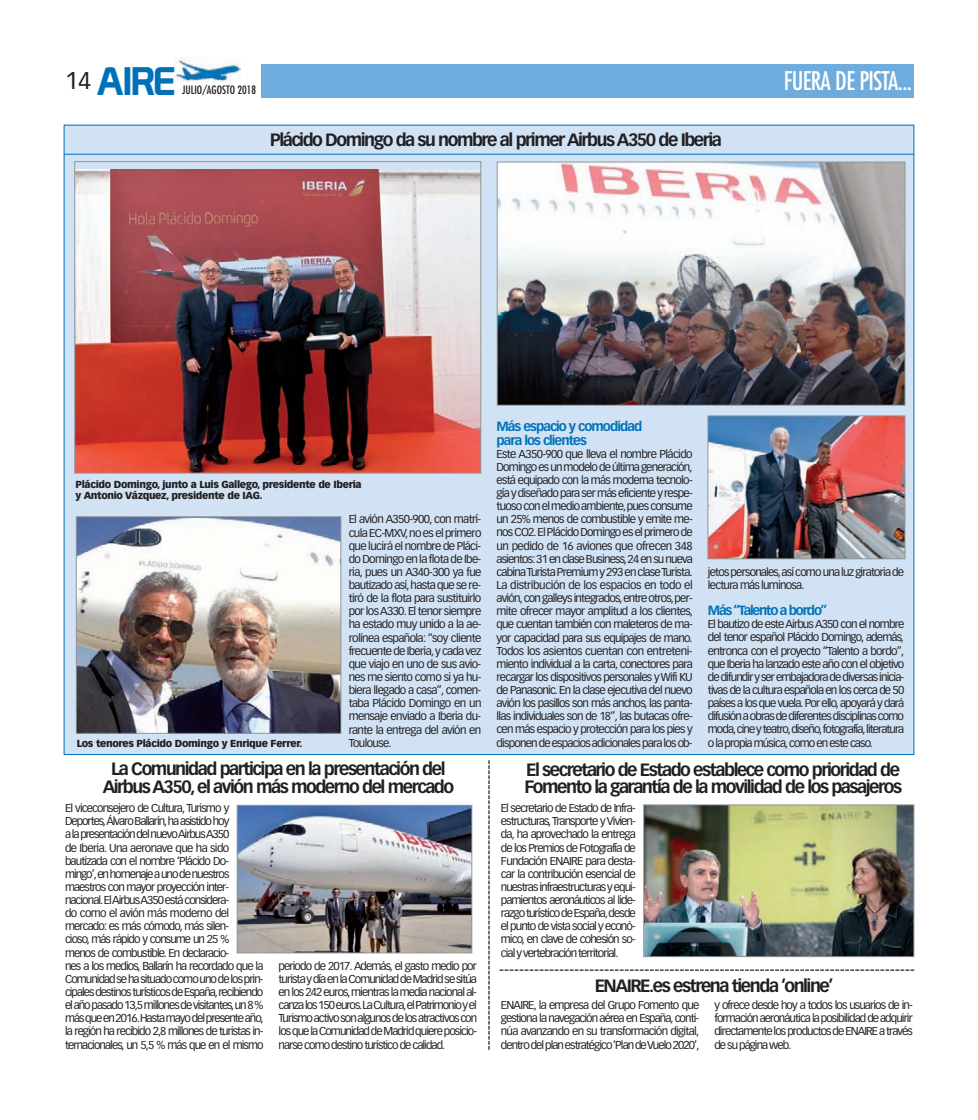
<style>
.page{position:relative;width:978px;height:1120px;background:#fff}
.page>*{position:absolute;margin:0;border:0;box-sizing:border-box;transform-origin:0 0}
.t1{font:38.88px "Prototype";color:#0070b8}
.t2{font:condensed 25px "Futura";letter-spacing:-.025em;color:#fff}
.t3{font:700 17.5px/17.5px "Vectora LH";letter-spacing:-.085em;color:#231f20;text-align:center}
.t4{font:700 13.12px/13.1px "Vectora LH";letter-spacing:-.07em;color:#0070b8}
.t5{font:700 13.12px "Vectora LH";letter-spacing:-.09em;color:#0070b8}
.t6{font:11.25px/13.1px "Vectora LH";letter-spacing:-.08em;color:#231f20;text-align:justify}
.t7{font:condensed 11.25px "Futura";color:#231f20}
.t8{font:900 10px/11.2px "Vectora LH";letter-spacing:-.035em;color:#231f20}
</style>
<div class="page">
<div style="left:64px;top:125px;width:850px;height:629px;background:#d0e2f3"></div>
<img style="left:174px;top:58px;width:66px;height:23px">
<div style="left:261px;top:64px;width:653px;height:33px;background:#6eacdd"></div>
<img style="left:645px;top:806px;width:267px;height:149px">
<div style="left:643px;top:804px;width:271px;height:153px;border:1px solid #939598"></div>
<img style="left:239px;top:807px;width:231px;height:144px">
<div style="left:237px;top:805px;width:235px;height:148px;border:1px solid #939598"></div>
<img style="left:76px;top:169px;width:403px;height:302px">
<div style="left:74px;top:161px;width:407px;height:312px;border:1px solid #939598"></div>
<img style="left:499px;top:164px;width:404px;height:239px">
<div style="left:497px;top:162px;width:408px;height:243px;border:1px solid #939598"></div>
<img style="left:78px;top:518px;width:261px;height:213px">
<div style="left:76px;top:516px;width:265px;height:217px;border:1px solid #939598"></div>
<img style="left:710px;top:417px;width:193px;height:140px">
<div style="left:708px;top:415px;width:197px;height:144px;border:1px solid #939598"></div>
<svg style="left:500px;top:969px;width:414px;height:2px"></svg>
<hr style="left:64px;top:154px;width:850px;height:1px;background:#0070b8">
<svg style="left:488px;top:760px;width:2px;height:289px"></svg>
<p class="t1" style="left:65px;top:58px;width:112px"><sup>14</sup> AIRE</p>
<p class="t2" style="left:784px;top:69px;width:130px">FUERA DE PISTA...</p>
<p class="t7" style="left:182px;top:85px;width:76px">JULIO/AGOSTO 2018</p>
<p class="t3" style="left:270px;top:132px;width:453px">Plácido Domingo da su nombre al primer Airbus A350 de Iberia</p>
<p class="t8" style="left:76px;top:479px;width:288px">Plácido Domingo, junto a Luis Gallego, presidente de Iberia y Antonio Vázquez, presidente de IAG.</p>
<p class="t8" style="left:77px;top:738px;width:227px">Los tenores Plácido Domingo y Enrique Ferrer.</p>
<p class="t6" style="left:349px;top:513px;width:134px">El avión A350-900, con matrí&shy;cula EC-MXV, no es el primero que lucirá el nombre de Pláci&shy;do Domingo en la flota de Ibe&shy;ria, pues un A340-300 ya fue bautizado así, hasta que se re&shy;tiró de la flota para sustituirlo por los A330. El tenor siempre ha estado muy unido a la ae&shy;rolínea española: “soy cliente frecuente de Iberia, y cada vez que viajo en uno de sus avio&shy;nes me siento como si ya hu&shy;biera llegado a casa”, comen&shy;taba Plácido Domingo en un mensaje enviado a Iberia du&shy;rante la entrega del avión en Toulouse.</p>
<p class="t3" style="left:103px;top:761px;width:353px">La Comunidad participa en la presentación del<br>Airbus A350, el avión más moderno del mercado</p>
<p class="t6" style="left:65px;top:802px;width:200px;text-align:left">El viceconsejero de Cultura, Turismo y Deportes,Álvaro Ballarín,ha asistido hoy<br>a la presentación del nuevo Airbus A350<br>de Iberia. Una aeronave que ha sido bautizada con el nombre ‘Plácido Do&shy;mingo’,en homenaje a uno de nuestros maestros con mayor proyección inter&shy;nacional.El Airbus A350 está considera-<br>do como el avión más moderno del mercado: es más cómodo, más silen-<br>cioso, más rápido y consume un 25 %<br>menos de combustible. En declaracio-<br>nes a los medios, Ballarín ha recordado que la Comunidad se ha situado como uno de los prin&shy;cipales destinos turísticos de España,recibiendo el año pasado 13,5 millones de visitantes,un 8 % más que en 2016.Hasta mayo del presente año, la región ha recibido 2,8 millones de turistas in&shy;ternacionales, un 5,5 % más que en el mismo</p>
<p class="t6" style="left:279px;top:960px;width:200px">periodo de 2017. Además, el gasto medio por turista y día en la Comunidad de Madrid se sitúa en los 242 euros, mientras la media nacional al&shy;canza los 150 euros.La Cultura,el Patrimonio y el Turismo activo son algunos de los atractivos con los que la Comunidad de Madrid quiere posicio&shy;narse como destino turístico de calidad.</p>
<p class="t4" style="left:496px;top:421px;width:147px">Más espacio y comodidad para los clientes</p>
<p class="t6" style="left:496px;top:448px;width:198px">Este A350-900 que lleva el nombre Plácido Domingo es un modelo de última generación, está equipado con la más moderna tecnolo&shy;gía y diseñado para ser más eficiente y respe&shy;tuoso con el medio ambiente, pues consume un 25% menos de combustible y emite me&shy;nos CO2. El Plácido Domingo es el primero de un pedido de 16 aviones que ofrecen 348 asientos:31 en clase Business, 24 en su nueva cabina Turista Premium y 293 en clase Turista.<br>La distribución de los espacios en todo el avión, con galleys integrados, entre otros, per&shy;mite ofrecer mayor amplitud a los clientes, que cuentan también con maleteros de ma&shy;yor capacidad para sus equipajes de mano.<br>Todos los asientos cuentan con entreteni&shy;miento individual a la carta, conectores para recargar los dispositivos personales y Wifi KU de Panasonic. En la clase ejecutiva del nuevo avión los pasillos son más anchos, las panta&shy;llas individuales son de 18”, las butacas ofre&shy;cen más espacio y protección para los pies y disponen de espacios adicionales para los ob-</p>
<p class="t6" style="left:708px;top:566px;width:198px">jetos personales, así como una luz giratoria de lectura más luminosa.</p>
<p class="t5" style="left:708px;top:605px;width:121px">Más “Talento a bordo”</p>
<p class="t6" style="left:708px;top:618px;width:198px">El bautizo de este Airbus A350 con el nombre del tenor español Plácido Domingo, además, entronca con el proyecto “Talento a bordo”, que Iberia ha lanzado este año con el objetivo de difundir y ser embajadora de diversas inicia&shy;tivas de la cultura española en los cerca de 50 países a los que vuela. Por ello, apoyará y dará difusión a obras de diferentes disciplinas como moda,cine y teatro,diseño,fotografía,literatura o la propia música, como en este caso.</p>
<p class="t3" style="left:524px;top:762px;width:379px;text-align:left">El secretario de Estado establece como prioridad de<br>Fomento la garantía de la movilidad de los pasajeros</p>
<p class="t6" style="left:501px;top:802px;width:137px">El secretario de Estado de Infra&shy;estructuras, Transporte y Vivien&shy;da, ha aprovechado la entrega de los Premios de Fotografía de Fundación ENAIRE para desta&shy;car la contribución esencial de nuestras infraestructuras y equi&shy;pamientos aeronáuticos al lide&shy;razgo turístico de España,desde el punto de vista social y econó&shy;mico, en clave de cohesión so&shy;cial y vertebración territorial.</p>
<p class="t3" style="left:595px;top:978px;width:240px">ENAIRE.es estrena tienda ‘online’</p>
<p class="t6" style="left:501px;top:999px;width:200px">ENAIRE, la empresa del Grupo Fomento que gestiona la navegación aérea en España, conti&shy;núa avanzando en su transformación digital, dentro del plan estratégico ‘Plan de Vuelo 2020’,</p>
<p class="t6" style="left:714px;top:999px;width:200px">y ofrece desde hoy a todos los usuarios de in&shy;formación aeronáutica la posibilidad de adquirir directamente los productos de ENAIRE a través de su página web.</p>
</div>
